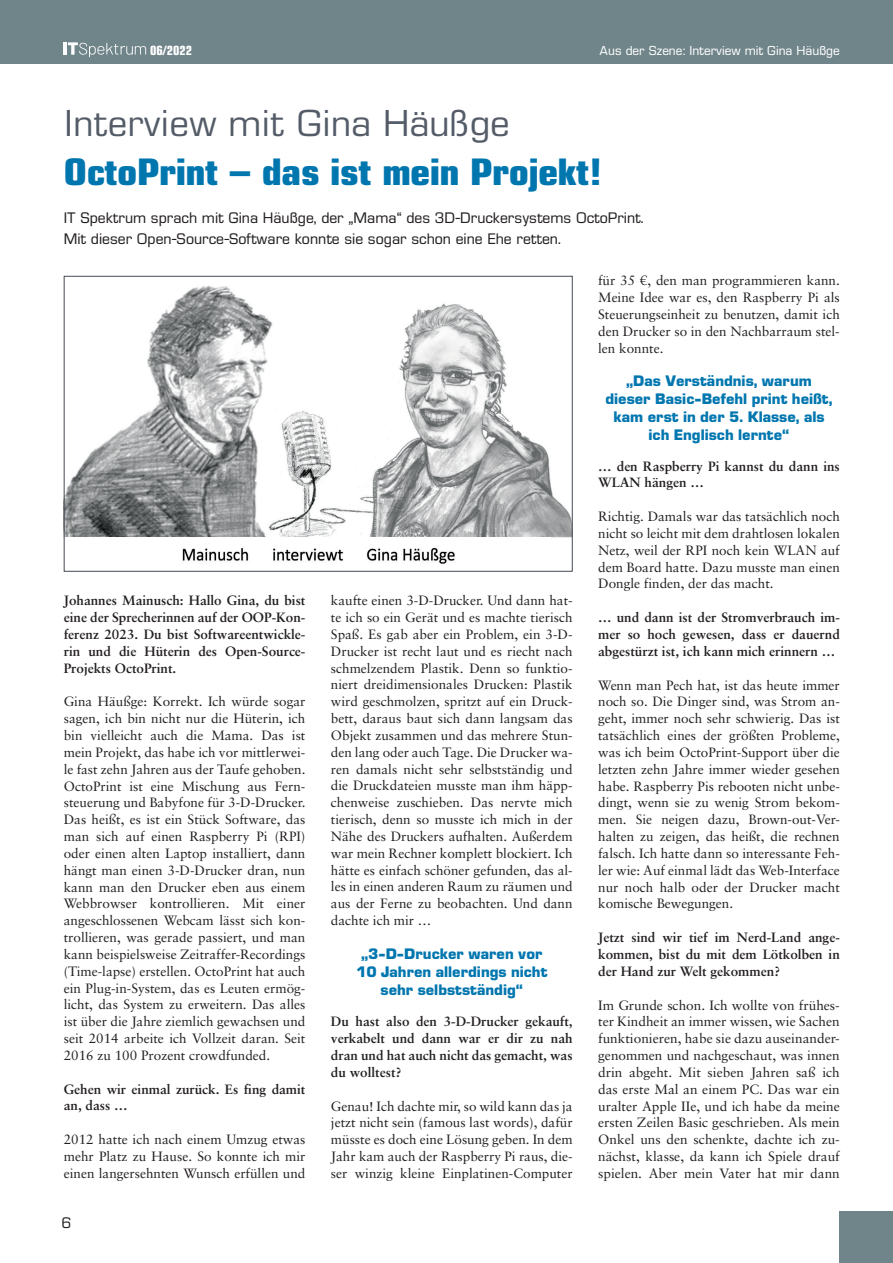
<style>
.page{position:relative;width:893px;height:1263px;background:#fff}
.page>*{position:absolute;margin:0;border:0;box-sizing:border-box;transform-origin:0 0}
.t1{font:700 37.5px "Eurostile Condensed BQ";color:#0076af;scale:1.25 1}
.t2{font:condensed 36px "Eurostile";color:#545c68;scale:1.2 1}
.t3{font:700 15px/18px "Eurostile BQ";color:#0076af;text-align:center}
.t4{font:15px/21px "Eurostile BQ";color:#231f20}
.t5{font:13.5px/16.8px "Sabon";color:#231f20;text-align:justify}
.t6{font:700 13.5px/16.8px "Sabon";color:#231f20;text-align:justify}
.t7{font:12.75px "Eurostile BQ";color:#fff}
.t8{font:700 condensed 12.75px "Eurostile";color:#fff}
.s1{font-family:"Sabon LT Pro"}
</style>
<div class="page">
<div style="left:0;top:0;width:893px;height:64px;background:#70858a"></div>
<div style="left:840px;top:1211px;width:53px;height:52px;background:#70858a"></div>
<svg style="left:64px;top:42px;width:82px;height:15px"></svg>
<img style="left:66px;top:285px;width:505px;height:253px">
<div style="left:64px;top:276px;width:509px;height:296px;border:1px solid #434954"></div>
<img style="left:65px;top:538px;width:390px;height:25px">
<p class="t8" style="left:150px;top:42px;width:44px">06/2022</p>
<p class="t7" style="left:600px;top:43px;width:242px">Aus der Szene: Interview mit Gina Häußge</p>
<h2 class="t2" style="left:64px;top:101px;width:374px">Interview mit Gina Häußge</h2>
<h1 class="t1" style="left:64px;top:151px;width:431px">OctoPrint – das ist mein Projekt!</h1>
<p class="t4" style="left:64px;top:208px;width:581px">IT Spektrum sprach mit Gina Häußge, der „Mama“ des 3D-Druckersystems OctoPrint.<br>Mit dieser Open-Source-Software konnte sie sogar schon eine Ehe retten.</p>
<p class="t6" style="left:64px;top:592px;width:243px">Johannes Mainusch: Hallo Gina, du bist eine der Sprecherinnen auf der OOP-Kon&shy;ferenz 2023. Du bist Softwareentwickle&shy;rin und die Hüterin des Open-Source-Projekts OctoPrint.</p>
<p class="t5" style="left:64px;top:693px;width:243px">Gina Häußge: Korrekt. Ich würde sogar sagen, ich bin nicht nur die Hüterin, ich bin vielleicht auch die Mama. Das ist mein Projekt, das habe ich vor mittlerwei&shy;le fast zehn Jahren aus der Taufe gehoben.<br>OctoPrint ist eine Mischung aus Fern&shy;steuerung und Babyfone für 3-D-Drucker.<br>Das heißt, es ist ein Stück Software, das man sich auf einen Raspberry Pi (RPI) oder einen alten Laptop installiert, dann hängt man einen 3-D-Drucker dran, nun kann man den Drucker eben aus einem Webbrowser kontrollieren. Mit einer angeschlossenen Webcam lässt sich kon&shy;trollieren, was gerade passiert, und man kann beispielsweise Zeitraffer-Recordings (Time-lapse) erstellen. OctoPrint hat auch ein Plug-in-System, das es Leuten ermög&shy;licht, das System zu erweitern. Das alles ist über die Jahre ziemlich gewachsen und seit 2014 arbeite ich Vollzeit daran. Seit 2016 zu 100 Prozent crowdfunded.</p>
<p class="t6" style="left:64px;top:1080px;width:243px">Gehen wir einmal zurück. Es fing damit an, dass …</p>
<p class="t5" style="left:64px;top:1131px;width:243px">2012 hatte ich nach einem Umzug etwas mehr Platz zu Hause. So konnte ich mir einen langersehnten Wunsch erfüllen und</p>
<p class="t4" style="left:62px;top:1213px;width:11px">6</p>
<p class="t5" style="left:331px;top:592px;width:243px">kaufte einen 3-D-Drucker. Und dann hat&shy;te ich so ein Gerät und es machte tierisch Spaß. Es gab aber ein Problem, ein 3-D-Drucker ist recht laut und es riecht nach schmelzendem Plastik. Denn so funktio&shy;niert dreidimensionales Drucken: Plastik wird geschmolzen, spritzt auf ein Druck&shy;bett, daraus baut sich dann langsam das Objekt zusammen und das mehrere Stun&shy;den lang oder auch Tage. Die Drucker wa&shy;ren damals nicht sehr selbstständig und die Druckdateien musste man ihm häpp&shy;chenweise zuschieben. Das nervte mich tierisch, denn so musste ich mich in der Nähe des Druckers aufhalten. Außerdem war mein Rechner komplett blockiert. Ich hätte es einfach schöner gefunden, das al&shy;les in einen anderen Raum zu räumen und aus der Ferne zu beobachten. Und dann dachte ich mir …</p>
<p class="t3" style="left:356px;top:945px;width:193px">„3-D-Drucker waren vor<br>10 Jahren allerdings nicht sehr selbstständig“</p>
<p class="t6" style="left:331px;top:1013px;width:243px">Du hast also den 3-D-Drucker gekauft, verkabelt und dann war er dir zu nah dran und hat auch nicht das gemacht, was du wolltest?</p>
<p class="t5" style="left:331px;top:1097px;width:243px">Genau! Ich dachte mir, so wild kann das ja jetzt nicht sein (famous last words), dafür müsste es doch eine Lösung geben. In dem Jahr kam auch der Raspberry Pi raus, die&shy;ser winzig kleine Einplatinen-Computer</p>
<p class="t5" style="left:598px;top:272px;width:243px">für 35 <span class="s1">€</span>, den man programmieren kann.<br>Meine Idee war es, den Raspberry Pi als Steuerungseinheit zu benutzen, damit ich den Drucker so in den Nachbarraum stel&shy;len konnte.</p>
<p class="t3" style="left:605px;top:372px;width:229px">„Das Verständnis, warum dieser Basic-Befehl print heißt, kam erst in der 5. Klasse, als ich Englisch lernte“</p>
<p class="t6" style="left:598px;top:457px;width:243px">… den Raspberry Pi kannst du dann ins<br>WLAN hängen …</p>
<p class="t5" style="left:598px;top:508px;width:243px">Richtig. Damals war das tatsächlich noch nicht so leicht mit dem drahtlosen lokalen Netz, weil der RPI noch kein WLAN auf dem Board hatte. Dazu musste man einen Dongle finden, der das macht.</p>
<p class="t6" style="left:598px;top:609px;width:243px">… und dann ist der Stromverbrauch im&shy;mer so hoch gewesen, dass er dauernd abgestürzt ist, ich kann mich erinnern …</p>
<p class="t5" style="left:598px;top:676px;width:243px">Wenn man Pech hat, ist das heute immer noch so. Die Dinger sind, was Strom an&shy;geht, immer noch sehr schwierig. Das ist tatsächlich eines der größten Probleme, was ich beim OctoPrint-Support über die letzten zehn Jahre immer wieder gesehen habe. Raspberry Pis rebooten nicht unbe&shy;dingt, wenn sie zu wenig Strom bekom&shy;men. Sie neigen dazu, Brown-out-Ver&shy;halten zu zeigen, das heißt, die rechnen falsch. Ich hatte dann so interessante Feh&shy;ler wie: Auf einmal lädt das Web-Interface nur noch halb oder der Drucker macht komische Bewegungen.</p>
<p class="t6" style="left:598px;top:929px;width:243px">Jetzt sind wir tief im Nerd-Land ange&shy;kommen, bist du mit dem Lötkolben in der Hand zur Welt gekommen?</p>
<p class="t5" style="left:598px;top:996px;width:243px">Im Grunde schon. Ich wollte von frühes&shy;ter Kindheit an immer wissen, wie Sachen funktionieren, habe sie dazu auseinander&shy;genommen und nachgeschaut, was innen drin abgeht. Mit sieben Jahren saß ich das erste Mal an einem PC. Das war ein uralter Apple IIe, und ich habe da meine ersten Zeilen Basic geschrieben. Als mein Onkel uns den schenkte, dachte ich zu&shy;nächst, klasse, da kann ich Spiele drauf spielen. Aber mein Vater hat mir dann</p>
</div>
